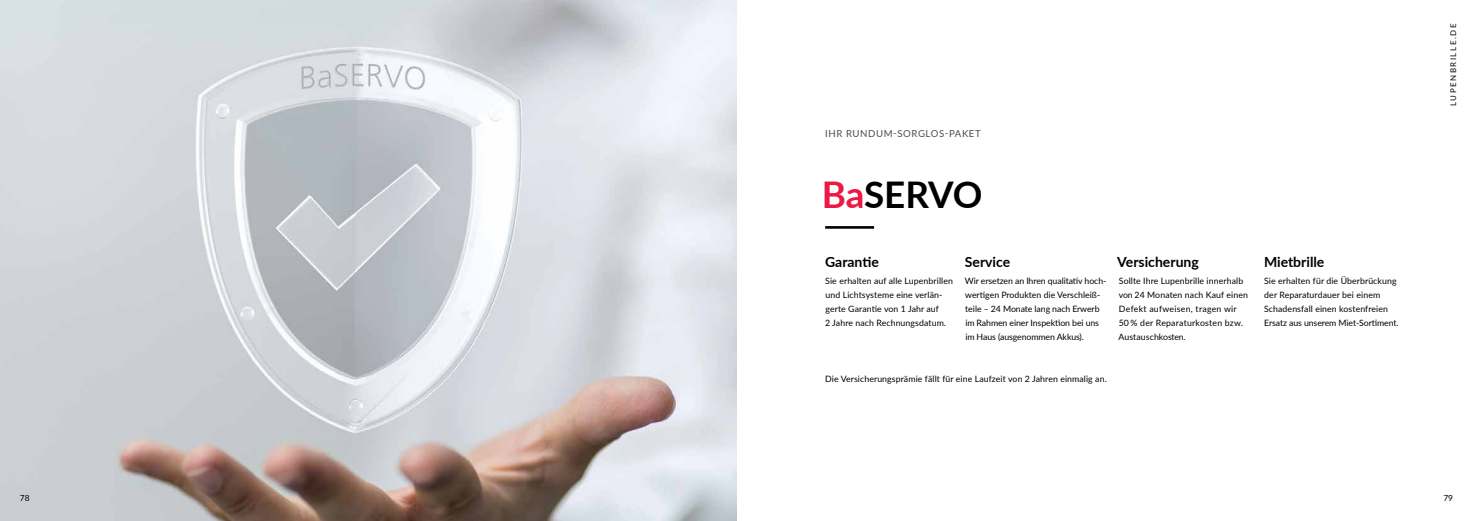
<style>
.page{position:relative;width:1474px;height:521px;background:#fff}
.page>*{position:absolute;margin:0;border:0;box-sizing:border-box;transform-origin:0 0}
.t1{font:700 36.75px "Lato";letter-spacing:-.005em;color:#000}
.t2{font:700 14px "Lato";color:#000}
.t3{font:9.62px "Lato";letter-spacing:.06em;color:#4d4d4f}
.t4{font:8.75px/14px "Lato";letter-spacing:.01em;color:#000}
.t5{font:8.75px/14px "Lato";letter-spacing:-.01em;color:#000}
.t6{font:8.4px "Lato";color:#000}
.t7{font:7.88px "Lato";letter-spacing:.2em;color:#000}
.s1{color:#ed1846}
</style>
<div class="page">
<img style="left:0;top:0;width:737px;height:521px">
<hr style="left:825px;top:226px;width:49px;height:3px;background:#000">
<p class="t3" style="left:825px;top:126px;width:157px">IHR RUNDUM-SORGLOS-PAKET</p>
<h1 class="t1" style="left:821px;top:167px;width:162px"><span class="s1">Ba</span>SERVO</h1>
<h2 class="t2" style="left:825px;top:252px;width:55px">Garantie</h2>
<p class="t4" style="left:825px;top:273px;width:129px">Sie erhalten auf alle Lupenbrillen und Lichtsysteme eine verlän&shy;gerte Garantie von 1 Jahr auf<br>2 Jahre nach Rechnungsdatum.</p>
<h2 class="t2" style="left:964px;top:252px;width:47px">Service</h2>
<p class="t5" style="left:965px;top:273px;width:143px">Wir ersetzen an Ihren qualitativ hoch&shy;wertigen Produkten die Verschleiß&shy;teile – 24 Monate lang nach Erwerb im Rahmen einer Inspektion bei uns im Haus (ausgenommen Akkus).</p>
<h2 class="t2" style="left:1117px;top:252px;width:83px">Versicherung</h2>
<p class="t4" style="left:1118px;top:273px;width:131px">Sollte Ihre Lupenbrille innerhalb von 24 Monaten nach Kauf einen<br>Defekt aufweisen, tragen wir<br>50 % der Reparaturkosten bzw.<br>Austauschkosten.</p>
<p class="t4" style="left:825px;top:371px;width:283px">Die Versicherungsprämie fällt für eine Laufzeit von 2 Jahren einmalig an.</p>
<h2 class="t2" style="left:1263px;top:252px;width:62px">Mietbrille</h2>
<p class="t4" style="left:1264px;top:273px;width:136px">Sie erhalten für die Überbrückung der Reparaturdauer bei einem Schadensfall einen kostenfreien Ersatz aus unserem Miet-Sortiment.</p>
<p class="t7" style="left:1447px;top:106px;width:84px;rotate:-90deg">LUPENBRILLE.DE</p>
<p class="t6" style="left:20px;top:492px;width:11px">78</p>
<p class="t6" style="left:1443px;top:492px;width:11px">79</p>
</div>
